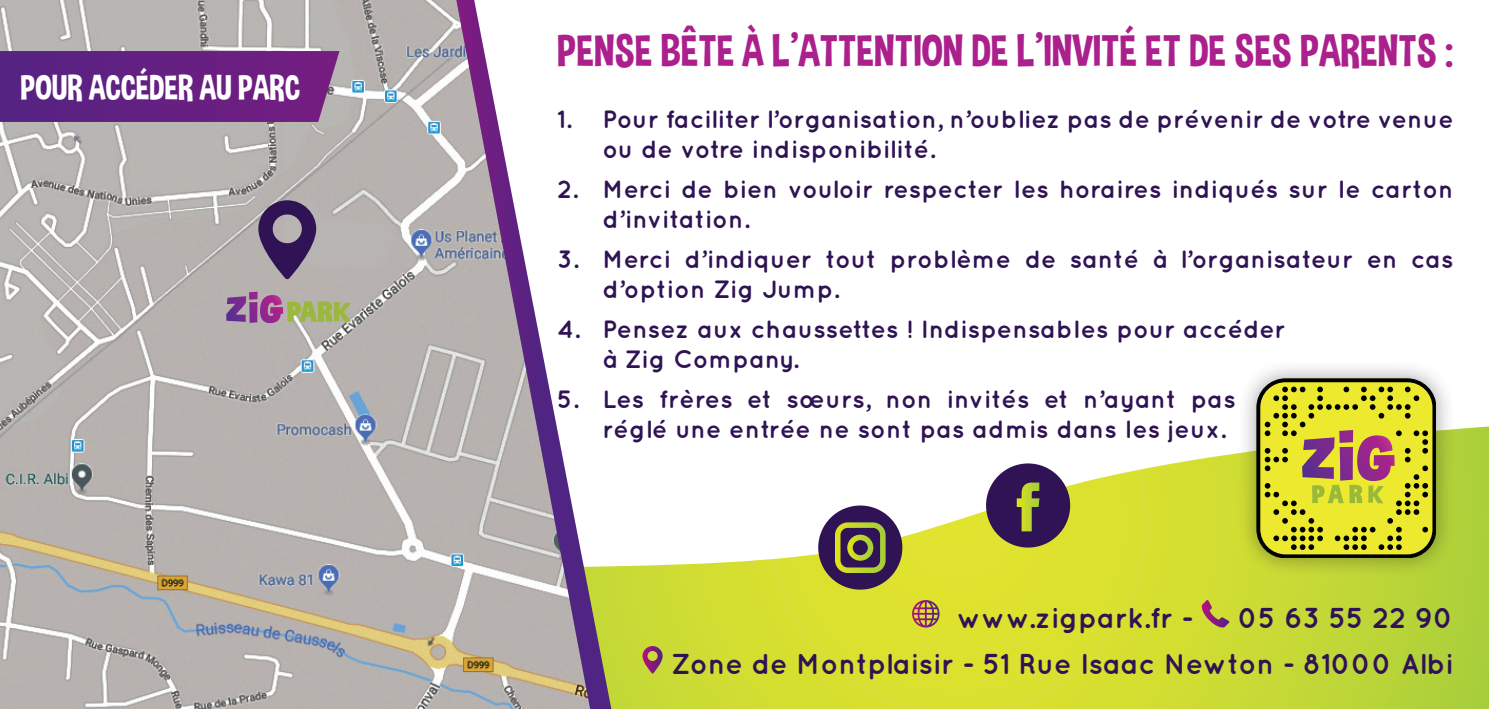
<style>
.page{position:relative;width:1489px;height:709px;background:#fff}
.page>*{position:absolute;margin:0;border:0;box-sizing:border-box;transform-origin:0 0}
.t1{font:45px "Dimbo";color:#ab208c}
.t2{font:35px "Dimbo";color:#fff}
.t3{font:700 28.75px/46px "Quicksand";color:#2f1354;text-align:right}
.t4{font:700 25px/30px "Quicksand";letter-spacing:.01em;color:#2f1354}
</style>
<div class="page">
<svg style="left:611px;top:426px;width:877px;height:283px"></svg>
<svg style="left:912px;top:600px;width:27px;height:27px"></svg>
<svg style="left:1201px;top:600px;width:28px;height:27px"></svg>
<svg style="left:642px;top:646px;width:20px;height:27px"></svg>
<div style="left:818px;top:505px;width:84px;height:84px;background:#2f1354;border-radius:50%"></div>
<svg style="left:835px;top:522px;width:50px;height:51px"></svg>
<div style="left:986px;top:463px;width:84px;height:84px;background:#2f1354;border-radius:50%"></div>
<svg style="left:1016px;top:482px;width:23px;height:49px"></svg>
<svg style="left:590px;top:566px;width:21px;height:143px;background:#969154"></svg>
<img style="left:0;top:0;width:590px;height:709px">
<svg style="left:0;top:51px;width:339px;height:71px;background:#662483"></svg>
<div style="left:1236px;top:358px;width:219px;height:219px;background:#231f20;opacity:.45"></div>
<svg style="left:1256px;top:379px;width:179px;height:178px;background:#bdb231"></svg>
<svg style="left:258px;top:200px;width:58px;height:79px;background:#6d5c7e"></svg>
<svg style="left:226px;top:292px;width:125px;height:31px;background:#a48e8c"></svg>
<h2 class="t2" style="left:21px;top:67px;width:281px">POUR ACCÉDER AU PARC</h2>
<h1 class="t1" style="left:557px;top:23px;width:897px">PENSE BÊTE À L’ATTENTION DE L’INVITÉ ET DE SES PARENTS :</h1>
<p class="t4" style="left:602px;top:103px;width:852px;text-indent:-45px">1. Pour faciliter l’organisation, n’oubliez pas de prévenir de votre venue ou de votre indisponibilité.</p>
<p class="t4" style="left:602px;top:173px;width:852px;text-indent:-45px">2. Merci de bien vouloir respecter les horaires indiqués sur le carton d’invitation.</p>
<p class="t4" style="left:602px;top:243px;width:852px;text-indent:-45px">3. Merci d’indiquer tout problème de santé à l’organisateur en cas d’option Zig Jump.</p>
<p class="t4" style="left:602px;top:313px;width:684px;text-indent:-45px">4. Pensez aux chaussettes ! Indispensables pour accéder à Zig Company.</p>
<p class="t4" style="left:602px;top:383px;width:634px;text-indent:-45px">5. Les frères et sœurs, non invités et n’ayant pas réglé une entrée ne sont pas admis dans les jeux.</p>
<p class="t3" style="left:671px;top:593px;width:783px">05 63 55 22 90<br>Zone de Montplaisir - 51 Rue Isaac Newton - 81000 Albi</p>
<p class="t3" style="left:956px;top:593px;width:238px">www.zigpark.fr -</p>
</div>
